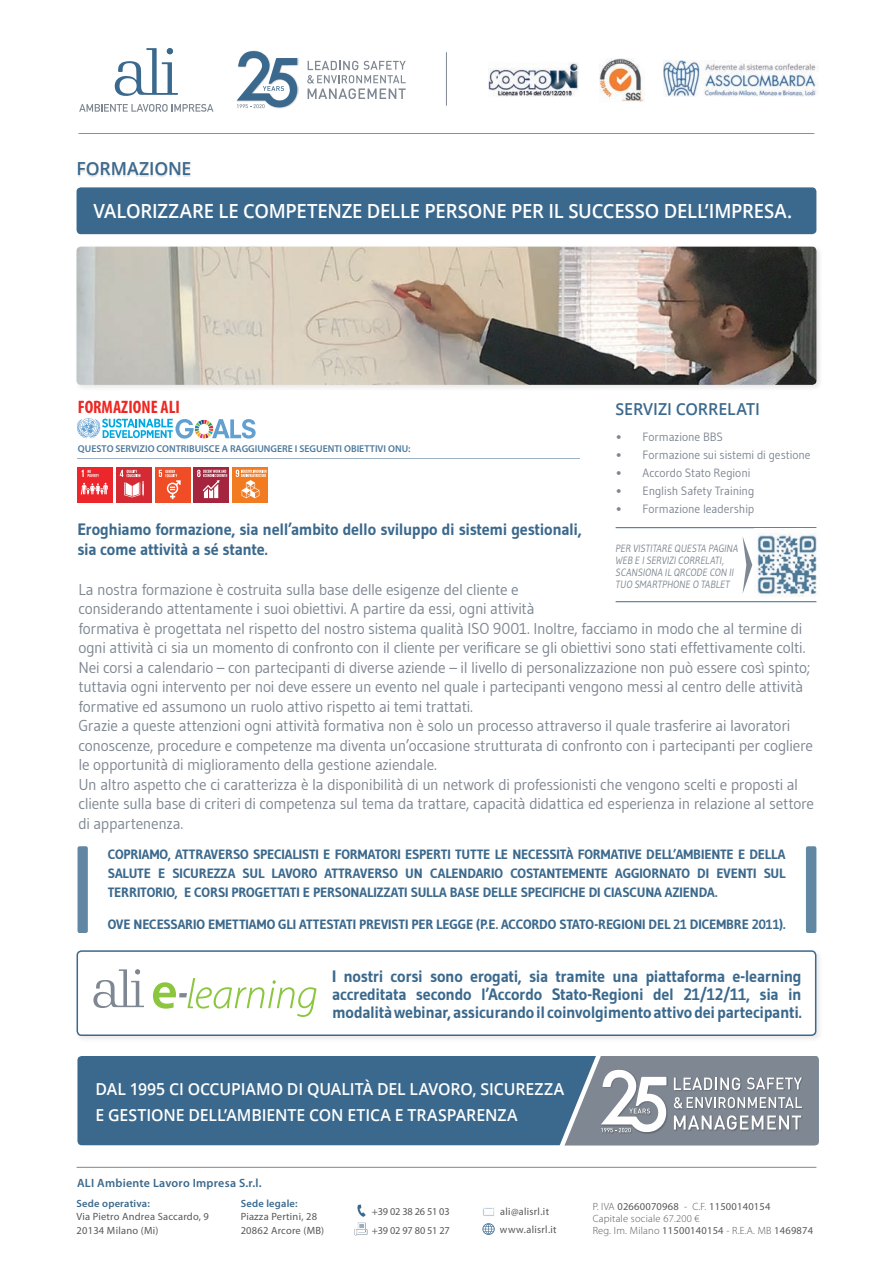
<style>
.page{position:relative;width:893px;height:1263px;background:#fff}
.page>*{position:absolute;margin:0;border:0;box-sizing:border-box;transform-origin:0 0}
.t1{font:600 19.5px "Open Sans";letter-spacing:-.015em;color:#fff;scale:.95 1}
.t2{font:700 condensed 18.15px "Myriad Pro";color:#ed2823}
.t3{font:600 18px "Open Sans";letter-spacing:-.01em;color:#3b698d}
.t4{font:700 16.5px/18px "Gudea";letter-spacing:-.02em;color:#3b698d;text-align:justify}
.t5{font:600 16.5px/25.5px "Open Sans";letter-spacing:-.005em;color:#fff;scale:.96 1}
.t6{font:600 16.5px "Open Sans";letter-spacing:-.005em;color:#3b698d}
.t7{font:15.75px/19.5px "Gudea";letter-spacing:-.02em;color:#7f8792}
.t8{font:700 13.5px/18.8px "Gudea";letter-spacing:-.01em;color:#3b698d;text-align:justify}
.t9{font:12px "Gudea";letter-spacing:-.01em;color:#7f8792}
.t10{font:600 12px "Myriad Pro";letter-spacing:.02em;color:#3b698d}
.t11{font:10.5px/13.5px "Myriad Pro";letter-spacing:.02em;color:#57585a}
.t12{font:300 10.5px/12px "Myriad Pro";letter-spacing:.02em;color:#57585a}
.t13{font:italic 10.5px/12px "Gudea";color:#7f8792}
.t14{font:10.5px/19px "Myriad Pro";letter-spacing:-.02em;color:#57585a}
.t15{font:600 10.5px "Myriad Pro";letter-spacing:.02em;color:#3b698d}
.t16{font:600 9.9px "Myriad Pro";color:#4d7a9d}
.s1{font-size:15px}
.s2{font-weight:400}
</style>
<div class="page">
<hr style="left:74px;top:133px;width:744px;height:1px;background:#7f8792">
<svg style="left:114px;top:48px;width:64px;height:48px"></svg>
<svg style="left:79px;top:104px;width:134px;height:8px"></svg>
<img style="left:599px;top:59px;width:46px;height:43px">
<img style="left:488px;top:63px;width:90px;height:34px">
<svg style="left:307px;top:61px;width:99px;height:38px"></svg>
<svg style="left:237px;top:51px;width:61px;height:57px"></svg>
<hr style="left:446px;top:52px;width:1px;height:54px;background:#7f8792">
<img style="left:663px;top:60px;width:155px;height:37px">
<svg style="left:354px;top:1223px;width:13px;height:12px"></svg>
<svg style="left:357px;top:1204px;width:9px;height:13px"></svg>
<svg style="left:483px;top:1208px;width:11px;height:8px"></svg>
<svg style="left:482px;top:1223px;width:13px;height:12px"></svg>
<hr style="left:77px;top:1167px;width:739px;height:1px;background:#7f8792">
<div style="left:79px;top:163px;width:113px;height:14px;background:#231f20;opacity:.15"></div>
<div style="left:74px;top:948px;width:749px;height:95px;background:#f7f7f7"></div>
<div style="left:77px;top:951px;width:739px;height:84px;background:#fff;border-radius:4px"></div>
<div style="left:77px;top:950px;width:739px;height:86px;border:2px solid #3b698d;border-radius:4px"></div>
<svg style="left:77px;top:418px;width:179px;height:21px"></svg>
<div style="left:116px;top:467px;width:35px;height:35px;background:#d32a33"></div>
<svg style="left:120px;top:470px;width:24px;height:27px"></svg>
<div style="left:155px;top:467px;width:35px;height:35px;background:#f04c26"></div>
<svg style="left:159px;top:470px;width:22px;height:29px"></svg>
<svg style="left:194px;top:467px;width:35px;height:35px"></svg>
<svg style="left:197px;top:470px;width:30px;height:28px"></svg>
<svg style="left:233px;top:467px;width:35px;height:35px"></svg>
<svg style="left:236px;top:470px;width:30px;height:28px"></svg>
<hr style="left:78px;top:459px;width:502px;height:1px;background:#9db2c5">
<div style="left:78px;top:467px;width:35px;height:35px;background:#ec262b"></div>
<svg style="left:80px;top:483px;width:28px;height:12px"></svg>
<svg style="left:82px;top:470px;width:17px;height:7px"></svg>
<div style="left:78px;top:846px;width:10px;height:87px;background:#6287a3;border-radius:2px"></div>
<div style="left:806px;top:846px;width:10px;height:87px;background:#6287a3;border-radius:2px"></div>
<div style="left:74px;top:244px;width:749px;height:147px;background:#231f20;opacity:.1"></div>
<img style="left:77px;top:247px;width:739px;height:138px">
<hr style="left:616px;top:527px;width:200px;height:1px;background:#3b698d">
<hr style="left:616px;top:601px;width:200px;height:1px;background:#3b698d">
<img style="left:757px;top:533px;width:62px;height:64px">
<svg style="left:742px;top:537px;width:10px;height:57px"></svg>
<svg style="left:93px;top:969px;width:51px;height:39px"></svg>
<svg style="left:153px;top:978px;width:164px;height:39px"></svg>
<div style="left:77px;top:1056px;width:742px;height:89px;background:#3b698d;border-radius:4px"></div>
<svg style="left:555px;top:1056px;width:264px;height:90px;background:#8d97a2"></svg>
<div style="left:77px;top:187px;width:739px;height:47px;background:#3b698d;border-radius:4px"></div>
<p class="t3" style="left:77px;top:156px;width:116px">FORMAZIONE</p>
<p class="t1" style="left:94px;top:198px;width:737px">VALORIZZARE LE COMPETENZE DELLE PERSONE PER IL SUCCESSO DELL’IMPRESA.</p>
<p class="t2" style="left:78px;top:396px;width:104px">FORMAZIONE ALI</p>
<p class="t16" style="left:78px;top:443px;width:334px">QUESTO SERVIZIO CONTRIBUISCE A RAGGIUNGERE I SEGUENTI OBIETTIVI ONU:</p>
<p class="t6" style="left:616px;top:398px;width:146px">SERVIZI CORRELATI</p>
<p class="t9" style="left:616px;top:429px;width:109px"><span class="s1">•</span> Formazione BBS</p>
<p class="t9" style="left:616px;top:447px;width:196px"><span class="s1">•</span> Formazione sui sistemi di gestione</p>
<p class="t9" style="left:616px;top:465px;width:136px"><span class="s1">•</span> Accordo Stato Regioni</p>
<p class="t9" style="left:616px;top:483px;width:140px"><span class="s1">•</span> English Safety Training</p>
<p class="t9" style="left:616px;top:501px;width:140px"><span class="s1">•</span> Formazione leadership</p>
<p class="t4" style="left:77px;top:520px;width:506px;line-height:19.5px">Eroghiamo formazione, sia nell’ambito dello sviluppo di sistemi gestionali, sia come attività a sé stante.</p>
<p class="t13" style="left:616px;top:542px;width:124px">PER VISTITARE QUESTA PAGINA<br>WEB E I SERVIZI CORRELATI,<br>SCANSIONA IL QRCODE CON Il<br>TUO SMARTPHONE O TABLET</p>
<p class="t7" style="left:78px;top:579px;width:737px">La nostra formazione è costruita sulla base delle esigenze del cliente e<br>considerando attentamente i suoi obiettivi. A partire da essi, ogni attività<br>formativa è progettata nel rispetto del nostro sistema qualità ISO 9001. Inoltre, facciamo in modo che al termine di ogni attività ci sia un momento di confronto con il cliente per verificare se gli obiettivi sono stati effettivamente colti.<br>Nei corsi a calendario – con partecipanti di diverse aziende – il livello di personalizzazione non può essere così spinto; tuttavia ogni intervento per noi deve essere un evento nel quale i partecipanti vengono messi al centro delle attività formative ed assumono un ruolo attivo rispetto ai temi trattati.<br>Grazie a queste attenzioni ogni attività formativa non è solo un processo attraverso il quale trasferire ai lavoratori conoscenze, procedure e competenze ma diventa un’occasione strutturata di confronto con i partecipanti per cogliere le opportunità di miglioramento della gestione aziendale.<br>Un altro aspetto che ci caratterizza è la disponibilità di un network di professionisti che vengono scelti e proposti al cliente sulla base di criteri di competenza sul tema da trattare, capacità didattica ed esperienza in relazione al settore di appartenenza.</p>
<p class="t8" style="left:108px;top:845px;width:679px">COPRIAMO, ATTRAVERSO SPECIALISTI E FORMATORI ESPERTI TUTTE LE NECESSITÀ FORMATIVE DELL’AMBIENTE E DELLA SALUTE E SICUREZZA SUL LAVORO ATTRAVERSO UN CALENDARIO COSTANTEMENTE AGGIORNATO DI EVENTI SUL TERRITORIO, E CORSI PROGETTATI E PERSONALIZZATI SULLA BASE DELLE SPECIFICHE DI CIASCUNA AZIENDA.</p>
<p class="t8" style="left:108px;top:915px;width:679px">OVE NECESSARIO EMETTIAMO GLI ATTESTATI PREVISTI PER LEGGE (P.E. ACCORDO STATO-REGIONI DEL 21 DICEMBRE 2011).</p>
<p class="t4" style="left:332px;top:967px;width:471px">I nostri corsi sono erogati, sia tramite una piattaforma e-learning accreditata secondo l’Accordo Stato-Regioni del 21/12/11, sia in modalità webinar, assicurando il coinvolgimento attivo dei partecipanti.</p>
<p class="t5" style="left:96px;top:1076px;width:490px">DAL 1995 CI OCCUPIAMO DI QUALITÀ DEL LAVORO, SICUREZZA<br>E GESTIONE DELL’AMBIENTE CON ETICA E TRASPARENZA</p>
<p class="t10" style="left:77px;top:1175px;width:186px">ALI Ambiente Lavoro Impresa S.r.l.</p>
<p class="t15" style="left:77px;top:1196px;width:75px">Sede operativa:</p>
<p class="t11" style="left:77px;top:1210px;width:134px">Via Pietro Andrea Saccardo, 9<br>20134 Milano (Mi)</p>
<p class="t12" style="left:593px;top:1200px;width:222px">P. IVA <span class="s2">02660070968</span> - C.F. <span class="s2">11500140154<br></span>Capitale sociale 67.200 €<br>Reg. Im. Milano <span class="s2">11500140154</span> - R.E.A. MB <span class="s2">1469874</span></p>
<p class="t15" style="left:241px;top:1196px;width:58px">Sede legale:</p>
<p class="t11" style="left:241px;top:1210px;width:85px">Piazza Pertini, 28<br>20862 Arcore (MB)</p>
<p class="t14" style="left:372px;top:1201px;width:79px">+39 02 38 26 51 03 +39 02 97 80 51 27</p>
<p class="t11" style="left:500px;top:1202px;width:58px;line-height:18px">ali@alisrl.it www.alisrl.it</p>
</div>
